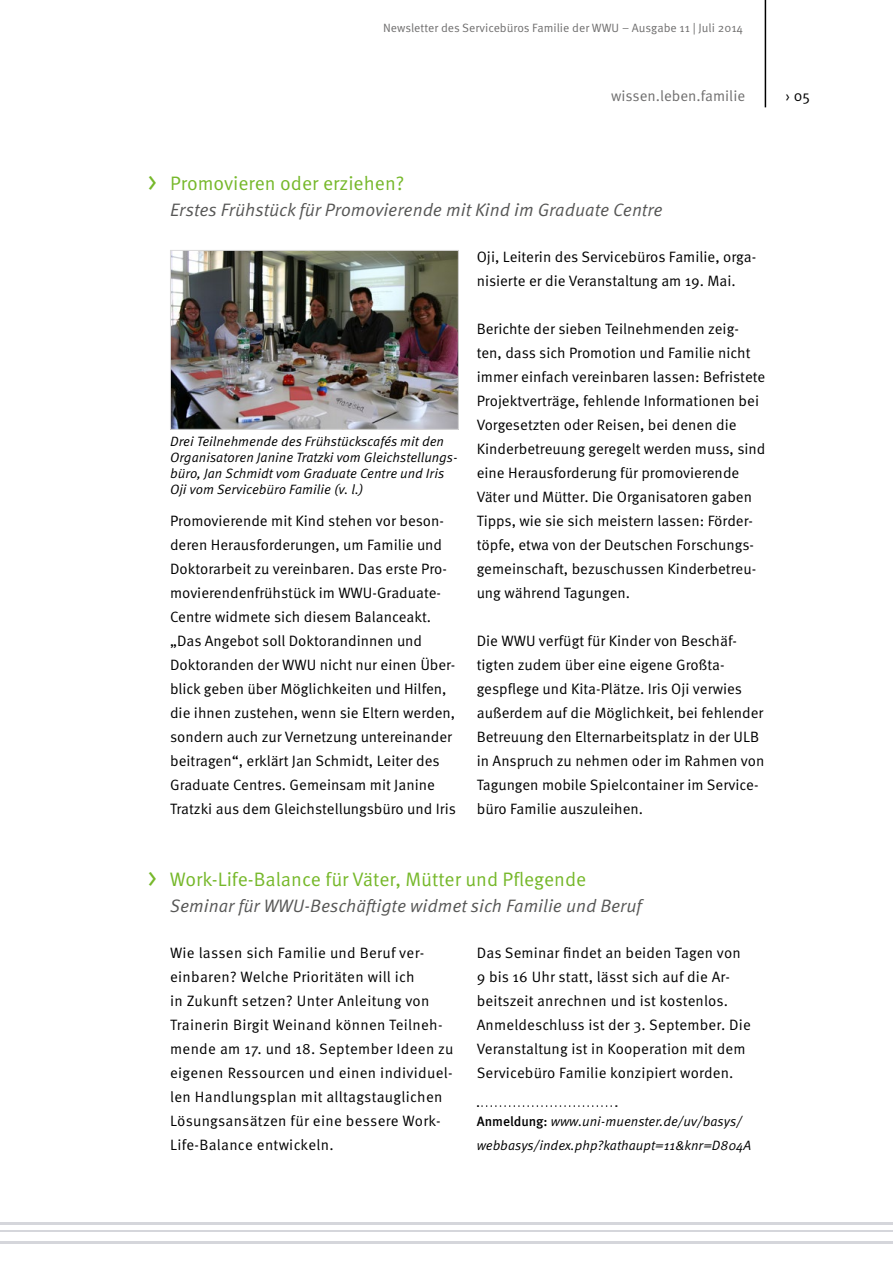
<style>
.page{position:relative;width:893px;height:1263px;background:#fff}
.page>*{position:absolute;margin:0;border:0;box-sizing:border-box;transform-origin:0 0}
.t1{font:27px "Meta OT";color:#76b82a}
.t2{font:19.5px "Meta OT";color:#76b82a}
.t3{font:italic 18px "Meta OT";color:#575756}
.t4{font:15px/24px "Meta OT";color:#000}
.t5{font:15px/24px "Meta OT";letter-spacing:.02em;color:#000}
.t6{font:15px "Meta OT";color:#706f6f}
.t7{font:italic 13.5px/16.2px "Meta OT";color:#000}
.t8{font:12px "Meta OT";color:#706f6f}
.s1{font-weight:500;font-style:normal}
</style>
<div class="page">
<hr style="left:765px;top:0;width:1px;height:107px;background:#000">
<hr style="left:0;top:1230px;width:893px;height:1px;background:#d5d6db">
<hr style="left:0;top:1241px;width:893px;height:3px;background:#d5d6db">
<hr style="left:0;top:1222px;width:893px;height:3px;background:#d5d6db">
<svg style="left:477px;top:1105px;width:140px;height:2px"></svg>
<img style="left:172px;top:252px;width:285px;height:176px">
<div style="left:170px;top:250px;width:289px;height:180px;border:1px solid #dadada"></div>
<p class="t8" style="left:383px;top:21px;width:361px">Newsletter des Servicebüros Familie der WWU – Ausgabe 11 | Juli 2014</p>
<p class="t6" style="left:611px;top:86px;width:135px">wissen.leben.familie</p>
<p class="t4" style="left:786px;top:84px;width:26px">› 05</p>
<h1 class="t1" style="left:148px;top:165px;width:10px">&gt;</h1>
<h2 class="t2" style="left:170px;top:171px;width:236px">Promovieren oder erziehen?</h2>
<p class="t3" style="left:170px;top:199px;width:494px">Erstes Frühstück für Promovierende mit Kind im Graduate Centre</p>
<p class="t7" style="left:170px;top:433px;width:289px">Drei Teilnehmende des Frühstückscafés mit den Organisatoren Janine Tratzki vom Gleichstellungs&shy;büro, Jan Schmidt vom Graduate Centre und Iris Oji vom Servicebüro Familie (v. l.)</p>
<p class="t4" style="left:170px;top:509px;width:287px">Promovierende mit Kind stehen vor beson&shy;deren Herausforderungen, um Familie und Doktorarbeit zu vereinbaren. Das erste Pro&shy;movierendenfrühstück im WWU-Graduate-Centre widmete sich diesem Balanceakt. „Das Angebot soll Doktorandinnen und Doktoranden der WWU nicht nur einen Über&shy;blick geben über Möglichkeiten und Hilfen, die ihnen zustehen, wenn sie Eltern werden, sondern auch zur Vernetzung untereinander beitragen“, erklärt Jan Schmidt, Leiter des Graduate Centres. Gemeinsam mit Janine Tratzki aus dem Gleichstellungsbüro und Iris</p>
<p class="t4" style="left:477px;top:245px;width:281px">Oji, Leiterin des Servicebüros Familie, orga&shy;nisierte er die Veranstaltung am 19. Mai.</p>
<p class="t4" style="left:477px;top:317px;width:290px">Berichte der sieben Teilnehmenden zeig&shy;ten, dass sich Promotion und Familie nicht immer einfach vereinbaren lassen: Befristete Projektverträge, fehlende Informationen bei Vorgesetzten oder Reisen, bei denen die Kinderbetreuung geregelt werden muss, sind eine Herausforderung für promovierende Väter und Mütter. Die Organisatoren gaben Tipps, wie sie sich meistern lassen: Förder&shy;töpfe, etwa von der Deutschen Forschungs&shy;gemeinschaft, bezuschussen Kinderbetreu&shy;ung während Tagungen.</p>
<p class="t4" style="left:477px;top:629px;width:289px">Die WWU verfügt für Kinder von Beschäf&shy;tigten zudem über eine eigene Großta&shy;gespflege und Kita-Plätze. Iris Oji verwies außerdem auf die Möglichkeit, bei fehlender Betreuung den Elternarbeitsplatz in der ULB in Anspruch zu nehmen oder im Rahmen von Tagungen mobile Spielcontainer im Service&shy;büro Familie auszuleihen.</p>
<h1 class="t1" style="left:148px;top:861px;width:10px">&gt;</h1>
<h2 class="t2" style="left:170px;top:867px;width:418px">Work-Life-Balance für Väter, Mütter und Pflegende</h2>
<p class="t3" style="left:170px;top:895px;width:473px">Seminar für WWU-Beschäftigte widmet sich Familie und Beruf</p>
<p class="t5" style="left:170px;top:941px;width:285px">Wie lassen sich Familie und Beruf ver&shy;einbaren? Welche Prioritäten will ich<br>in Zukunft setzen? Unter Anleitung von Trainerin Birgit Weinand können Teilneh&shy;mende am 17. und 18. September Ideen zu eigenen Ressourcen und einen individuel&shy;len Handlungsplan mit alltagstauglichen Lösungsansätzen für eine bessere Work-Life-Balance entwickeln.</p>
<p class="t4" style="left:477px;top:941px;width:276px">Das Seminar findet an beiden Tagen von 9 bis 16 Uhr statt, lässt sich auf die Ar&shy;beitszeit anrechnen und ist kostenlos.<br>Anmeldeschluss ist der 3. September. Die Veranstaltung ist in Kooperation mit dem Servicebüro Familie konzipiert worden.</p>
<p class="t7" style="left:477px;top:1109px;width:276px;line-height:24px"><span class="s1">Anmeldung:</span> www.uni-muenster.de/uv/basys/ webbasys/index.php?kathaupt=11&amp;knr=D804A</p>
</div>
